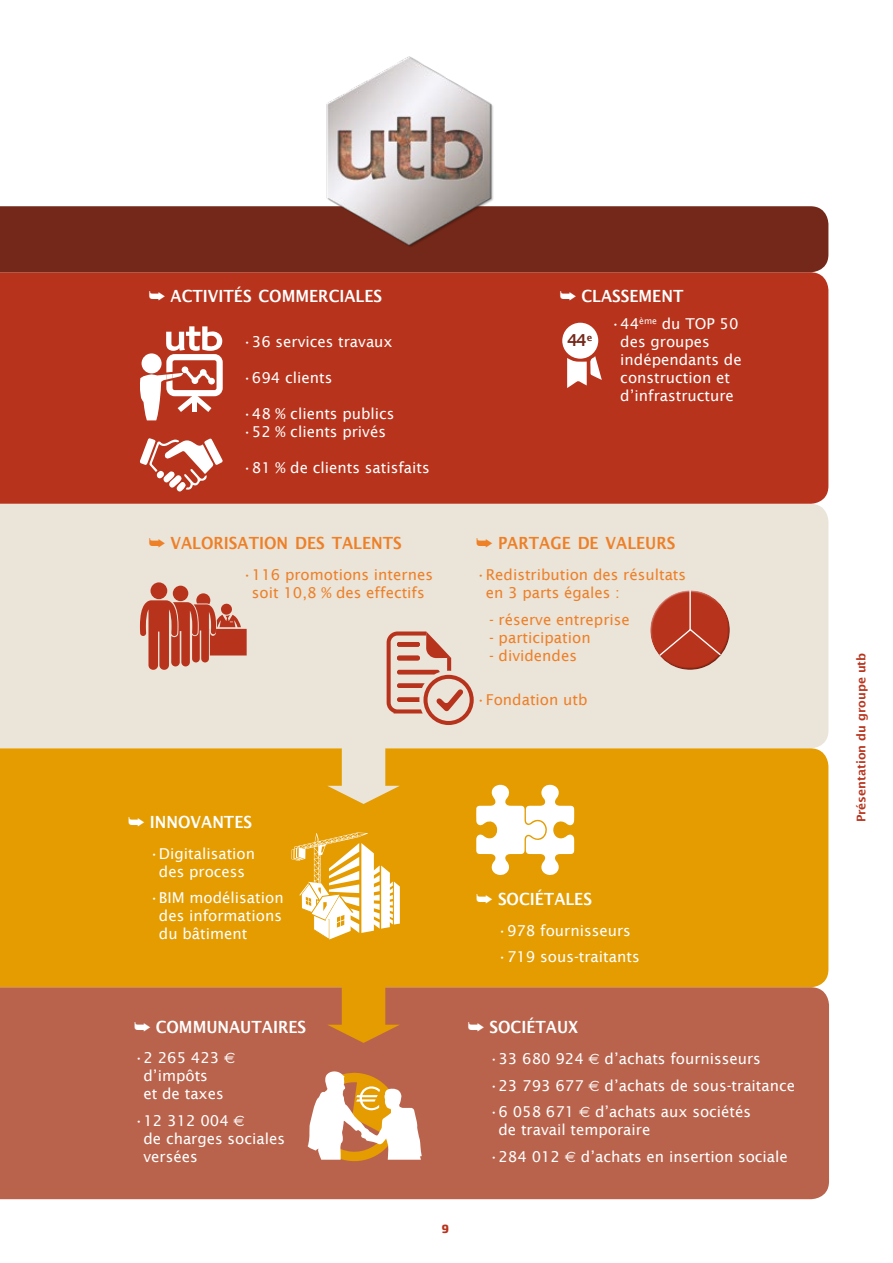
<style>
.page{position:relative;width:893px;height:1263px;background:#fff}
.page>*{position:absolute;margin:0;border:0;box-sizing:border-box;transform-origin:0 0}
.t1{font:600 16.8px "Lucida Sans";color:#fff;scale:.9 1}
.t2{font:600 16.8px "Lucida Sans";color:#ee8027;scale:.9 1}
.t3{font:600 16.5px "Lucida Sans";color:#742819}
.t4{font:15px/18px "Lucida Sans";color:#fff}
.t5{font:15px/18px "Lucida Sans";color:#ee8027;text-align:center}
.t6{font:600 12px "Lucida Sans";color:#b8331c}
.t7{font:800 12px "Exo 2.0";color:#b8331c}
.s1{font-family:"Euro Sans"}
</style>
<div class="page">
<div style="left:0;top:272px;width:828px;height:232px;background:#b8331c"></div>
<div style="left:0;top:206px;width:828px;height:66px;background:#742819"></div>
<img style="left:319px;top:56px;width:180px;height:194px">
<div style="left:562px;top:323px;width:36px;height:36px;background:#fff;border-radius:50%"></div>
<svg style="left:567px;top:356px;width:35px;height:32px"></svg>
<div style="left:0;top:504px;width:828px;height:244px;background:#eae4d9"></div>
<svg style="left:139px;top:326px;width:84px;height:94px"></svg>
<div style="left:173px;top:586px;width:15px;height:15px;background:#b8331c;border-radius:50%"></div>
<div style="left:151px;top:582px;width:16px;height:17px;background:#b8331c;border-radius:50%"></div>
<svg style="left:140px;top:593px;width:107px;height:77px"></svg>
<div style="left:647px;top:588px;width:81px;height:60px;background:#fff;opacity:.75"></div>
<div style="left:652px;top:603px;width:78px;height:67px;background:#000;opacity:.35"></div>
<hr style="left:689px;top:590px;width:2px;height:40px;background:#fff">
<svg style="left:658px;top:627px;width:64px;height:30px"></svg>
<div style="left:0;top:748px;width:828px;height:239px;background:#e49c00"></div>
<div style="left:0;top:987px;width:829px;height:212px;background:#ba634c"></div>
<svg style="left:292px;top:832px;width:108px;height:109px"></svg>
<svg style="left:476px;top:784px;width:98px;height:92px"></svg>
<svg style="left:387px;top:631px;width:87px;height:94px"></svg>
<svg style="left:140px;top:438px;width:83px;height:54px"></svg>
<svg style="left:327px;top:747px;width:73px;height:57px"></svg>
<svg style="left:327px;top:986px;width:73px;height:57px"></svg>
<svg style="left:308px;top:1070px;width:114px;height:93px"></svg>
<p class="t1" style="left:149px;top:287px;width:261px">➥ ACTIVITÉS COMMERCIALES</p>
<p class="t4" style="left:242px;top:332px;width:152px">•36 services travaux</p>
<p class="t4" style="left:242px;top:368px;width:91px">•694 clients</p>
<p class="t4" style="left:242px;top:404px;width:154px">•48 % clients publics</p>
<p class="t4" style="left:242px;top:422px;width:145px">•52 % clients privés</p>
<p class="t4" style="left:242px;top:458px;width:189px">•81 % de clients satisfaits</p>
<p class="t2" style="left:149px;top:534px;width:283px">➥ VALORISATION DES TALENTS</p>
<p class="t5" style="left:242px;top:566px;width:192px">•116 promotions internes soit 10,8 % des effectifs</p>
<p class="t1" style="left:560px;top:287px;width:139px">➥ CLASSEMENT</p>
<p class="t4" style="left:620px;top:314px;width:123px;text-indent:-9px">•44<sup>ème</sup> du TOP 50 des groupes indépendants de construction et d’infrastructure</p>
<p class="t3" style="left:567px;top:331px;width:27px">44<sup>e</sup></p>
<p class="t2" style="left:476px;top:534px;width:223px">➥ PARTAGE DE VALEURS</p>
<p class="t5" style="left:486px;top:566px;width:202px;text-align:left;text-indent:-9px">•Redistribution des résultats en 3 parts égales :</p>
<p class="t5" style="left:489px;top:610px;width:142px">- réserve entreprise</p>
<p class="t5" style="left:489px;top:628px;width:103px">- participation</p>
<p class="t5" style="left:489px;top:646px;width:90px">- dividendes</p>
<p class="t5" style="left:476px;top:691px;width:113px">•Fondation utb</p>
<p class="t1" style="left:128px;top:812px;width:139px">➥ INNOVANTES</p>
<p class="t4" style="left:149px;top:844px;width:107px;text-align:center">•Digitalisation des process</p>
<p class="t4" style="left:159px;top:889px;width:126px;text-align:justify;text-indent:-9px">•BIM modélisation des informations du bâtiment</p>
<p class="t1" style="left:476px;top:889px;width:130px">➥ SOCIÉTALES</p>
<p class="t4" style="left:497px;top:921px;width:135px">•978 fournisseurs</p>
<p class="t4" style="left:497px;top:948px;width:144px">•719 sous-traitants</p>
<p class="t1" style="left:134px;top:1017px;width:193px">➥ COMMUNAUTAIRES</p>
<p class="t4" style="left:143px;top:1049px;width:93px;text-indent:-9px">•2 265 423 <span class="s1">E </span>d’impôts<br>et de taxes</p>
<p class="t4" style="left:143px;top:1111px;width:143px;text-indent:-9px">•12 312 004 <span class="s1">E<br></span>de charges sociales versées</p>
<p class="t1" style="left:468px;top:1018px;width:124px">➥ SOCIÉTAUX</p>
<p class="t4" style="left:489px;top:1050px;width:273px">•33 680 924 <span class="s1">E</span> d’achats fournisseurs</p>
<p class="t4" style="left:489px;top:1076px;width:308px">•23 793 677 <span class="s1">E</span> d’achats de sous-traitance</p>
<p class="t4" style="left:498px;top:1103px;width:254px;text-indent:-9px">•6 058 671 <span class="s1">E</span> d’achats aux sociétés de travail temporaire</p>
<p class="t4" style="left:489px;top:1147px;width:300px">•284 012 <span class="s1">E</span> d’achats en insertion sociale</p>
<p class="t7" style="left:442px;top:1221px;width:9px">9</p>
<p class="t6" style="left:854px;top:822px;width:171px;rotate:-90deg">Présentation du groupe utb</p>
</div>
